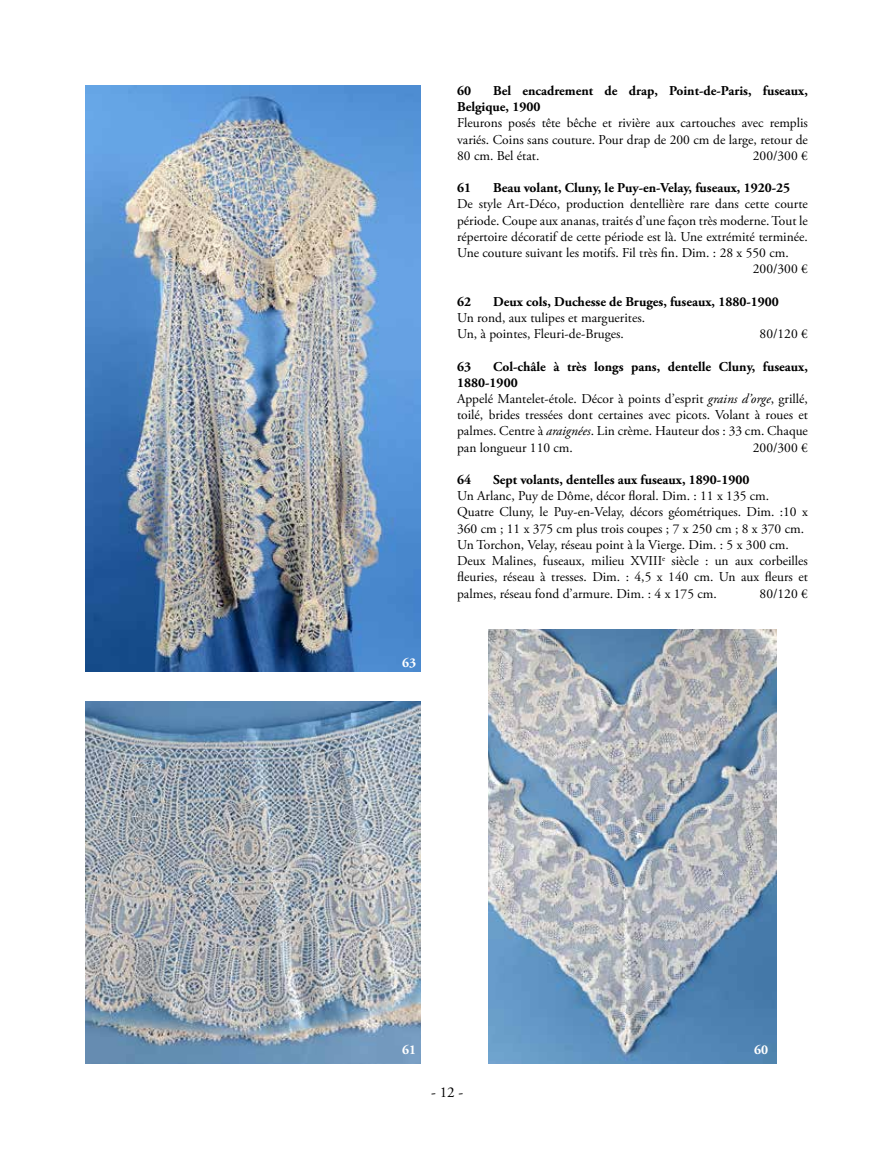
<style>
.page{position:relative;width:893px;height:1149px;background:#fff}
.page>*{position:absolute;margin:0;border:0;box-sizing:border-box;transform-origin:0 0}
.t1{font:15px "Adobe Garamond Pro";color:#000}
.t2{font:13.5px/16.2px "Adobe Garamond Pro";color:#000}
.t3{font:700 13.5px/16.2px "Adobe Garamond Pro";color:#000}
.t4{font:700 13.5px "Adobe Garamond Pro";color:#fff}
.s1{font-weight:700}
.s2{font-style:italic}
</style>
<div class="page">
<img style="left:489px;top:629px;width:287px;height:434px">
<img style="left:85px;top:701px;width:335px;height:362px">
<img style="left:85px;top:85px;width:335px;height:586px">
<p class="t3" style="left:457px;top:83px;width:352px;text-indent:36px">Bel encadrement de drap, Point-de-Paris, fuseaux,<br>Belgique, 1900</p>
<p class="t2" style="left:457px;top:115px;width:352px;text-align:justify">Fleurons posés tête bêche et rivière aux cartouches avec remplis variés. Coins sans couture. Pour drap de 200 cm de large, retour de 80 cm. Bel état.</p>
<p class="t3" style="left:457px;top:83px;width:16px">60</p>
<p class="t2" style="left:753px;top:148px;width:57px">200/300 €</p>
<p class="t3" style="left:457px;top:180px;width:16px">61</p>
<p class="t3" style="left:493px;top:180px;width:299px">Beau volant, Cluny, le Puy-en-Velay, fuseaux, 1920-25</p>
<p class="t2" style="left:457px;top:196px;width:352px">De style Art-Déco, production dentellière rare dans cette courte</p>
<p class="t2" style="left:457px;top:213px;width:352px">période. Coupe aux ananas, traités d’une façon très moderne. Tout le</p>
<p class="t2" style="left:457px;top:229px;width:352px">répertoire décoratif de cette période est là. Une extrémité terminée.</p>
<p class="t2" style="left:457px;top:245px;width:333px">Une couture suivant les motifs. Fil très fin. Dim. : 28 x 550 cm.</p>
<p class="t2" style="left:753px;top:261px;width:57px">200/300 €</p>
<p class="t3" style="left:457px;top:293px;width:16px">62</p>
<p class="t3" style="left:493px;top:293px;width:287px">Deux cols, Duchesse de Bruges, fuseaux, 1880-1900</p>
<p class="t2" style="left:457px;top:310px;width:189px">Un rond, aux tulipes et marguerites.<br>Un, à pointes, Fleuri-de-Bruges.</p>
<p class="t2" style="left:760px;top:326px;width:50px">80/120 €</p>
<p class="t2" style="left:457px;top:358px;width:352px;text-indent:36px"><span class="s1">Col-châle à très longs pans, dentelle Cluny, fuseaux, 1880-1900<br></span>Appelé Mantelet-étole. Décor à points d’esprit <span class="s2">grains d’orge</span>, grillé, toilé, brides tressées dont certaines avec picots. Volant à roues et palmes. Centre à <span class="s2">araignées</span>. Lin crème. Hauteur dos : 33 cm. Chaque pan longueur 110 cm.</p>
<p class="t3" style="left:457px;top:358px;width:16px">63</p>
<p class="t2" style="left:753px;top:439px;width:57px">200/300 €</p>
<p class="t4" style="left:402px;top:654px;width:16px">63</p>
<p class="t3" style="left:457px;top:471px;width:16px">64</p>
<p class="t3" style="left:493px;top:471px;width:258px">Sept volants, dentelles aux fuseaux, 1890-1900</p>
<p class="t2" style="left:457px;top:488px;width:352px">Un Arlanc, Puy de Dôme, décor floral. Dim. : 11 x 135 cm.<br>Quatre Cluny, le Puy-en-Velay, décors géométriques. Dim. :10 x 360 cm ; 11 x 375 cm plus trois coupes ; 7 x 250 cm ; 8 x 370 cm.<br>Un Torchon, Velay, réseau point à la Vierge. Dim. : 5 x 300 cm.<br>Deux Malines, fuseaux, milieu XVIII<sup>e</sup> siècle : un aux corbeilles fleuries, réseau à tresses. Dim. : 4,5 x 140 cm. Un aux fleurs et palmes, réseau fond d’armure. Dim. : 4 x 175 cm.</p>
<p class="t2" style="left:760px;top:585px;width:50px">80/120 €</p>
<p class="t4" style="left:402px;top:1041px;width:16px">61</p>
<p class="t4" style="left:754px;top:1041px;width:16px">60</p>
<p class="t1" style="left:431px;top:1082px;width:34px">- 12 -</p>
</div>
